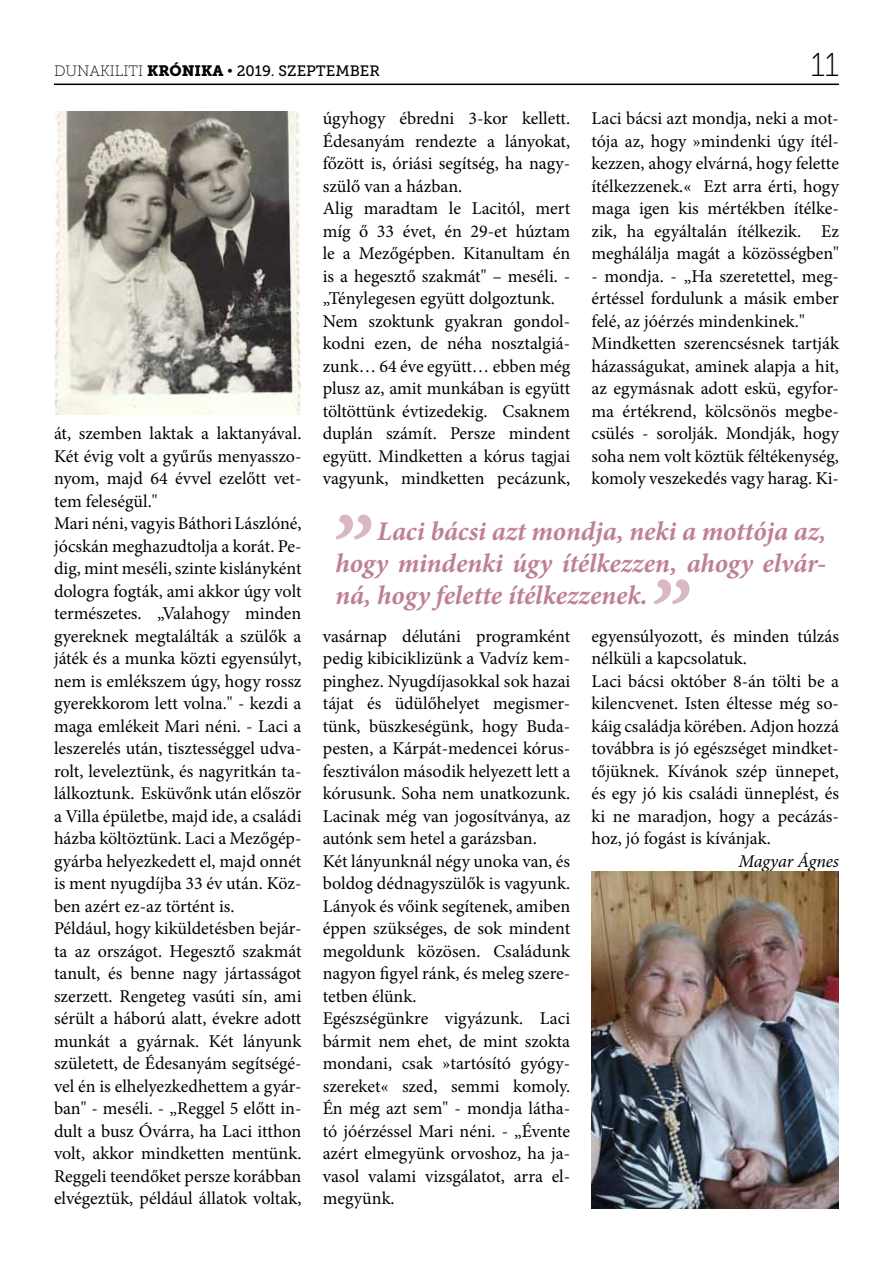
<style>
.page{position:relative;width:893px;height:1263px;background:#fff}
.page>*{position:absolute;margin:0;border:0;box-sizing:border-box;transform-origin:0 0}
.t1{font:33px "Museo Slab 100";color:#000}
.t2{font:italic 700 27px/32.4px "Minion Pro";letter-spacing:-.005em;color:#be8191;text-align:justify}
.t3{font:18px/22.5px "Minion Pro";color:#000}
.t4{font:italic 18px "Minion Pro";letter-spacing:-.01em;color:#000}
.t5{font:15px "Museo Slab 500";color:#000}
.s1{font-family:"Museo Slab 100"}
.s2{font-family:"Museo Slab 900"}
</style>
<div class="page">
<hr style="left:54px;top:84px;width:785px;height:1px;background:#000">
<img style="left:591px;top:872px;width:248px;height:337px">
<img style="left:54px;top:112px;width:247px;height:303px">
<svg style="left:335px;top:514px;width:36px;height:26px"></svg>
<svg style="left:654px;top:579px;width:35px;height:25px"></svg>
<p class="t5" style="left:54px;top:62px;width:327px"><span class="s1">DUNAKILITI</span> <span class="s2">KRÓNIKA</span> <span class="s1">•</span> 2019. SZEPTEMBER</p>
<h1 class="t1" style="left:811px;top:47px;width:30px">11</h1>
<p class="t3" style="left:54px;top:422px;width:249px">át, szemben laktak a laktanyával.<br>Két évig volt a gyűrűs menyasszo&shy;nyom, majd 64 évvel ezelőtt vet&shy;tem feleségül."<br>Mari néni, vagyis Báthori Lászlóné, jócskán meghazudtolja a korát. Pe&shy;dig, mint meséli, szinte kislányként dologra fogták, ami akkor úgy volt természetes. „Valahogy minden gyereknek megtalálták a szülők a játék és a munka közti egyensúlyt, nem is emlékszem úgy, hogy rossz gyerekkorom lett volna." - kezdi a maga emlékeit Mari néni. - Laci a leszerelés után, tisztességgel udva&shy;rolt, leveleztünk, és nagyritkán ta&shy;lálkoztunk. Esküvőnk után először a Villa épületbe, majd ide, a családi házba költöztünk. Laci a Mezőgép&shy;gyárba helyezkedett el, majd onnét is ment nyugdíjba 33 év után. Köz&shy;ben azért ez-az történt is.<br>Például, hogy kiküldetésben bejár&shy;ta az országot. Hegesztő szakmát tanult, és benne nagy jártasságot szerzett. Rengeteg vasúti sín, ami sérült a háború alatt, évekre adott munkát a gyárnak. Két lányunk született, de Édesanyám segítségé&shy;vel én is elhelyezkedhettem a gyár&shy;ban" - meséli. - „Reggel 5 előtt in&shy;dult a busz Óvárra, ha Laci itthon volt, akkor mindketten mentünk.<br>Reggeli teendőket persze korábban elvégeztük, például állatok voltak,</p>
<p class="t3" style="left:323px;top:107px;width:249px">úgyhogy ébredni 3-kor kellett.<br>Édesanyám rendezte a lányokat, főzött is, óriási segítség, ha nagy&shy;szülő van a házban.<br>Alig maradtam le Lacitól, mert míg ő 33 évet, én 29-et húztam le a Mezőgépben. Kitanultam én is a hegesztő szakmát" – meséli. - „Ténylegesen együtt dolgoztunk.<br>Nem szoktunk gyakran gondol&shy;kodni ezen, de néha nosztalgiá&shy;zunk… 64 éve együtt… ebben még plusz az, amit munkában is együtt töltöttünk évtizedekig. Csaknem duplán számít. Persze mindent együtt. Mindketten a kórus tagjai vagyunk, mindketten pecázunk,</p>
<p class="t3" style="left:591px;top:107px;width:249px;text-align:justify">Laci bácsi azt mondja, neki a mot&shy;tója az, hogy »mindenki úgy ítél&shy;kezzen, ahogy elvárná, hogy felette ítélkezzenek.« Ezt arra érti, hogy maga igen kis mértékben ítélke&shy;zik, ha egyáltalán ítélkezik. Ez meghálálja magát a közösségben"</p>
<p class="t3" style="left:591px;top:265px;width:249px">- mondja. - „Ha szeretettel, meg&shy;értéssel fordulunk a másik ember felé, az jóérzés mindenkinek." Mindketten szerencsésnek tartják házasságukat, aminek alapja a hit, az egymásnak adott eskü, egyfor&shy;ma értékrend, kölcsönös megbe&shy;csülés - sorolják. Mondják, hogy soha nem volt köztük féltékenység, komoly veszekedés vagy harag. Ki-</p>
<h2 class="t2" style="left:335px;top:514px;width:492px;text-indent:42px">Laci bácsi azt mondja, neki a mottója az, hogy mindenki úgy ítélkezzen, ahogy elvár&shy;ná, hogy felette ítélkezzenek.</h2>
<p class="t3" style="left:323px;top:625px;width:249px">vasárnap délutáni programként pedig kibiciklizünk a Vadvíz kem&shy;pinghez. Nyugdíjasokkal sok hazai tájat és üdülőhelyet megismer&shy;tünk, büszkeségünk, hogy Buda&shy;pesten, a Kárpát-medencei kórus&shy;fesztiválon második helyezett lett a kórusunk. Soha nem unatkozunk.<br>Lacinak még van jogosítványa, az autónk sem hetel a garázsban.<br>Két lányunknál négy unoka van, és boldog dédnagyszülők is vagyunk.<br>Lányok és vőink segítenek, amiben éppen szükséges, de sok mindent megoldunk közösen. Családunk nagyon figyel ránk, és meleg szere&shy;tetben élünk.<br>Egészségünkre vigyázunk. Laci bármit nem ehet, de mint szokta mondani, csak »tartósító gyógy&shy;szereket« szed, semmi komoly.<br>Én még azt sem" - mondja látha&shy;tó jóérzéssel Mari néni. - „Évente azért elmegyünk orvoshoz, ha ja&shy;vasol valami vizsgálatot, arra el&shy;megyünk.</p>
<p class="t3" style="left:591px;top:625px;width:249px">egyensúlyozott, és minden túlzás nélküli a kapcsolatuk.<br>Laci bácsi október 8-án tölti be a kilencvenet. Isten éltesse még so&shy;káig családja körében. Adjon hozzá továbbra is jó egészséget mindket&shy;tőjüknek. Kívánok szép ünnepet, és egy jó kis családi ünneplést, és ki ne maradjon, hogy a pecázás&shy;hoz, jó fogást is kívánjak.</p>
<p class="t4" style="left:739px;top:849px;width:102px">Magyar Ágnes</p>
</div>
